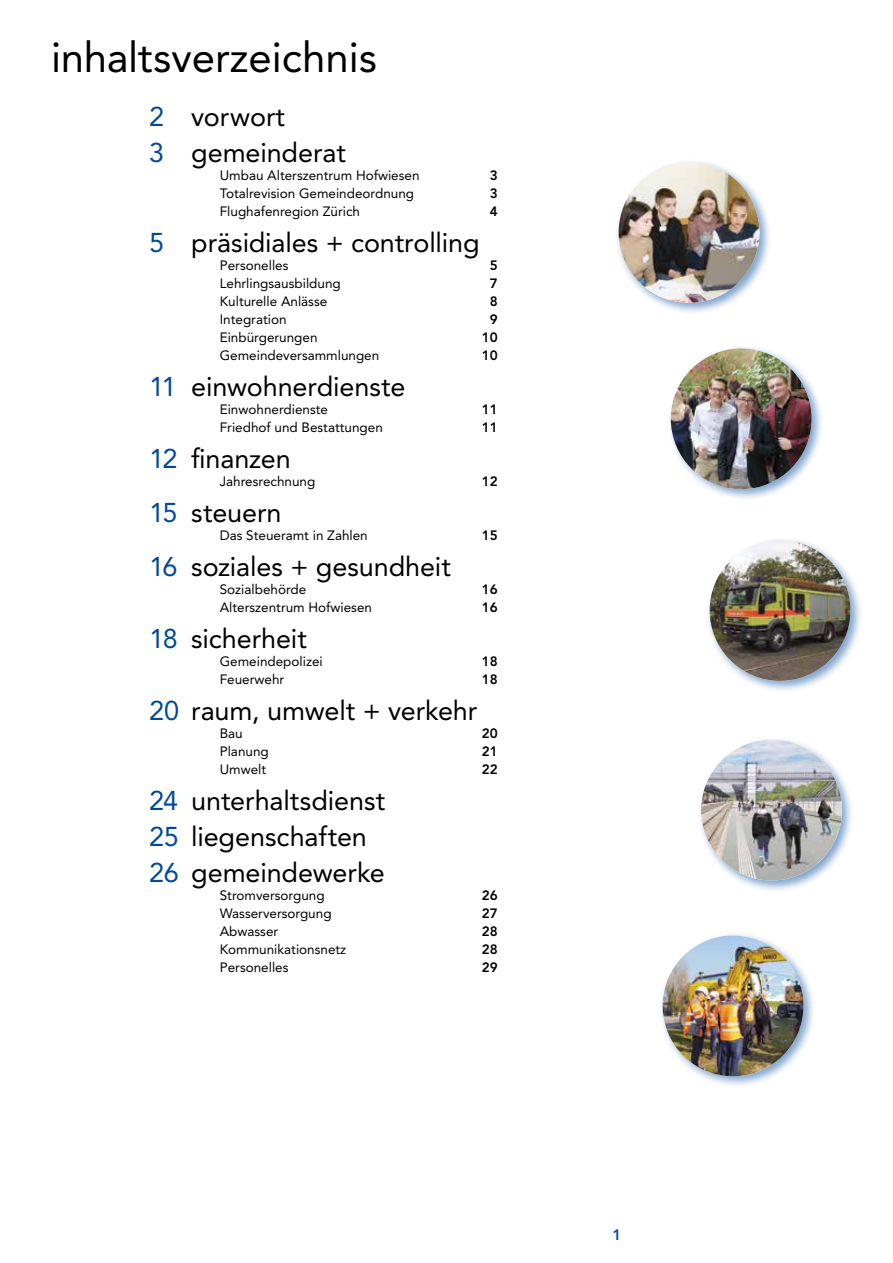
<style>
.page{position:relative;width:893px;height:1263px;background:#fff}
.page>*{position:absolute;margin:0;border:0;box-sizing:border-box;transform-origin:0 0}
.t1{font:42px "Avenir";color:#000}
.t2{font:27px/36px "Avenir";letter-spacing:-.005em;color:#000}
.t3{font:800 15px "Avenir";color:#004a99}
.t4{font:13.5px "Avenir";color:#000}
.t5{font:800 13.5px "Avenir";color:#000}
.s1{color:#004a99}
</style>
<div class="page">
<div style="left:615px;top:158px;width:157px;height:157px;background:#004a99;opacity:.5"></div>
<img style="left:619px;top:162px;width:140px;height:141px;border-radius:70px">
<div style="left:667px;top:344px;width:157px;height:158px;background:#004a99;opacity:.5"></div>
<img style="left:671px;top:348px;width:141px;height:141px;border-radius:70px">
<div style="left:706px;top:536px;width:157px;height:157px;background:#004a99;opacity:.5"></div>
<img style="left:710px;top:540px;width:140px;height:141px;border-radius:70px">
<div style="left:697px;top:736px;width:157px;height:157px;background:#004a99;opacity:.5"></div>
<img style="left:701px;top:740px;width:141px;height:140px;border-radius:70px">
<div style="left:659px;top:931px;width:157px;height:158px;background:#004a99;opacity:.5"></div>
<img style="left:663px;top:935px;width:140px;height:141px;border-radius:70px">
<h1 class="t1" style="left:51px;top:33px;width:327px">inhaltsverzeichnis</h1>
<h2 class="t2" style="left:149px;top:99px;width:198px"><span class="s1">2</span> vorwort<br><span class="s1">3</span> gemeinderat</h2>
<p class="t4" style="left:220px;top:167px;width:201px">Umbau Alterszentrum Hofwiesen</p>
<p class="t5" style="left:490px;top:167px;width:9px">3</p>
<p class="t4" style="left:220px;top:185px;width:196px">Totalrevision Gemeindeordnung</p>
<p class="t5" style="left:490px;top:185px;width:9px">3</p>
<p class="t4" style="left:220px;top:203px;width:142px">Flughafenregion Zürich</p>
<p class="t5" style="left:490px;top:203px;width:9px">4</p>
<h2 class="t2" style="left:149px;top:225px;width:332px"><span class="s1">5</span> präsidiales + controlling</h2>
<p class="t4" style="left:220px;top:257px;width:70px">Personelles</p>
<p class="t5" style="left:490px;top:257px;width:9px">5</p>
<p class="t4" style="left:220px;top:275px;width:123px">Lehrlingsausbildung</p>
<p class="t5" style="left:490px;top:275px;width:9px">7</p>
<p class="t4" style="left:220px;top:293px;width:109px">Kulturelle Anlässe</p>
<p class="t5" style="left:490px;top:293px;width:9px">8</p>
<p class="t4" style="left:220px;top:311px;width:68px">Integration</p>
<p class="t5" style="left:490px;top:311px;width:9px">9</p>
<p class="t4" style="left:220px;top:329px;width:99px">Einbürgerungen</p>
<p class="t5" style="left:482px;top:329px;width:17px">10</p>
<p class="t4" style="left:220px;top:347px;width:161px">Gemeindeversammlungen</p>
<p class="t5" style="left:482px;top:347px;width:17px">10</p>
<h2 class="t2" style="left:149px;top:369px;width:258px"><span class="s1">11</span> einwohnerdienste</h2>
<p class="t4" style="left:220px;top:401px;width:110px">Einwohnerdienste</p>
<p class="t5" style="left:482px;top:401px;width:17px">11</p>
<p class="t4" style="left:220px;top:419px;width:165px">Friedhof und Bestattungen</p>
<p class="t5" style="left:482px;top:419px;width:17px">11</p>
<h2 class="t2" style="left:149px;top:441px;width:143px"><span class="s1">12</span> finanzen</h2>
<p class="t4" style="left:220px;top:473px;width:97px">Jahresrechnung</p>
<p class="t5" style="left:482px;top:473px;width:17px">12</p>
<h2 class="t2" style="left:149px;top:495px;width:134px"><span class="s1">15</span> steuern</h2>
<p class="t4" style="left:220px;top:527px;width:150px">Das Steueramt in Zahlen</p>
<p class="t5" style="left:482px;top:527px;width:17px">15</p>
<h2 class="t2" style="left:149px;top:549px;width:303px"><span class="s1">16</span> soziales + gesundheit</h2>
<p class="t4" style="left:220px;top:581px;width:88px">Sozialbehörde</p>
<p class="t5" style="left:482px;top:581px;width:17px">16</p>
<p class="t4" style="left:220px;top:599px;width:154px">Alterszentrum Hofwiesen</p>
<p class="t5" style="left:482px;top:599px;width:17px">16</p>
<h2 class="t2" style="left:149px;top:621px;width:159px"><span class="s1">18</span> sicherheit</h2>
<p class="t4" style="left:220px;top:653px;width:105px">Gemeindepolizei</p>
<p class="t5" style="left:482px;top:653px;width:17px">18</p>
<p class="t4" style="left:220px;top:671px;width:66px">Feuerwehr</p>
<p class="t5" style="left:482px;top:671px;width:17px">18</p>
<h2 class="t2" style="left:149px;top:693px;width:330px"><span class="s1">20</span> raum, umwelt + verkehr</h2>
<p class="t4" style="left:220px;top:725px;width:25px">Bau</p>
<p class="t5" style="left:482px;top:725px;width:17px">20</p>
<p class="t4" style="left:220px;top:743px;width:51px">Planung</p>
<p class="t5" style="left:482px;top:743px;width:17px">21</p>
<p class="t4" style="left:220px;top:761px;width:48px">Umwelt</p>
<p class="t5" style="left:482px;top:761px;width:17px">22</p>
<h2 class="t2" style="left:149px;top:783px;width:238px"><span class="s1">24</span> unterhaltsdienst<br><span class="s1">25</span> liegenschaften<br><span class="s1">26</span> gemeindewerke</h2>
<p class="t4" style="left:220px;top:887px;width:106px">Stromversorgung</p>
<p class="t5" style="left:482px;top:887px;width:17px">26</p>
<p class="t4" style="left:220px;top:905px;width:113px">Wasserversorgung</p>
<p class="t5" style="left:482px;top:905px;width:17px">27</p>
<p class="t4" style="left:220px;top:923px;width:60px">Abwasser</p>
<p class="t5" style="left:482px;top:923px;width:17px">28</p>
<p class="t4" style="left:220px;top:941px;width:128px">Kommunikationsnetz</p>
<p class="t5" style="left:482px;top:941px;width:17px">28</p>
<p class="t4" style="left:220px;top:959px;width:70px">Personelles</p>
<p class="t5" style="left:482px;top:959px;width:17px">29</p>
<p class="t3" style="left:612px;top:1226px;width:10px">1</p>
</div>
